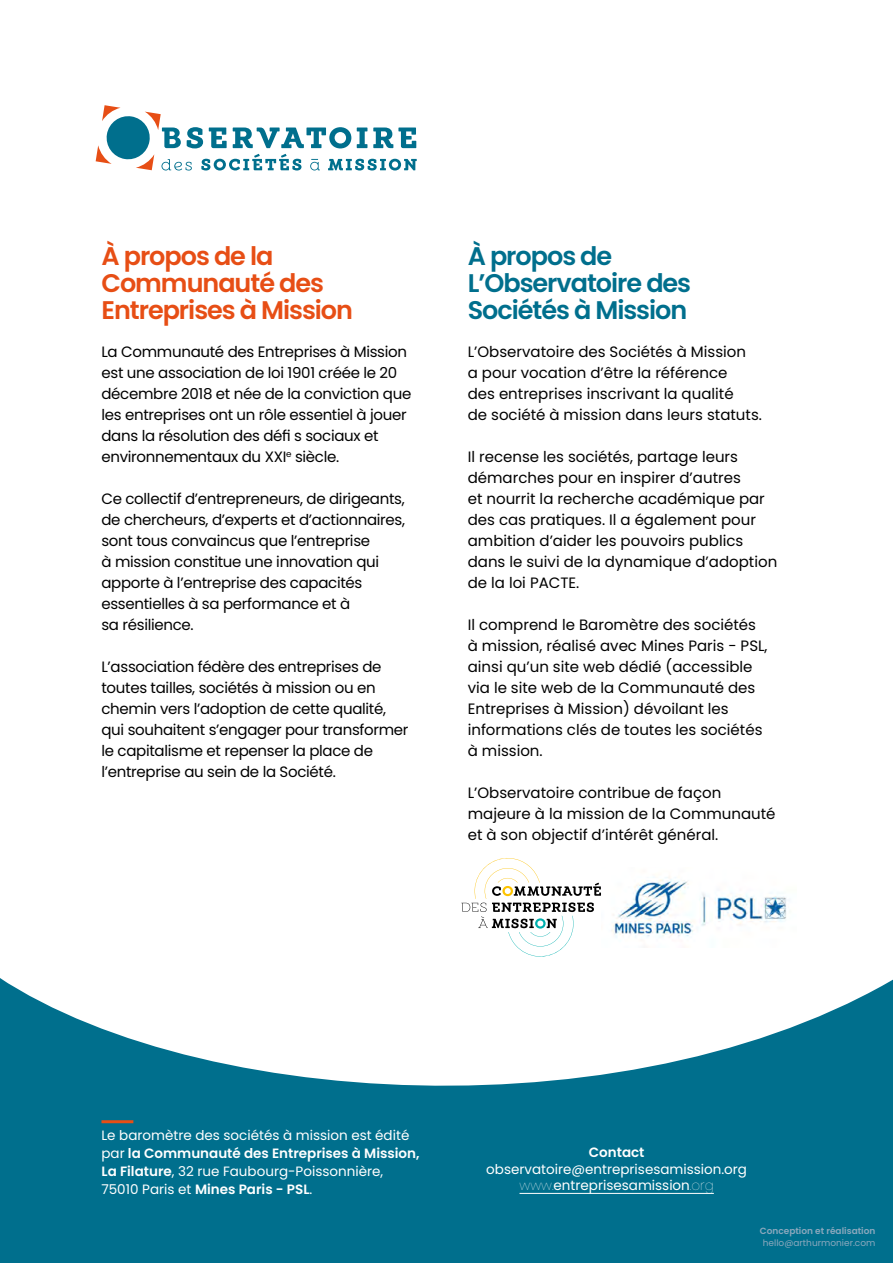
<style>
.page{position:relative;width:893px;height:1263px;background:#fff}
.page>*{position:absolute;margin:0;border:0;box-sizing:border-box;transform-origin:0 0}
.t1{font:600 25.5px/27px "Poppins";letter-spacing:-.04em;color:#e74e15}
.t2{font:600 25.5px/27px "Poppins";letter-spacing:-.04em;color:#006f8d}
.t3{font:15px/21px "Poppins";color:#000}
.t4{font:15px/21px "Poppins";letter-spacing:-.02em;color:#000}
.t5{font:13.5px/18px "Poppins";color:#fff}
.t6{font:600 13.5px "Poppins";color:#fff}
.t7{font:600 9px "Poppins";color:#8ba8bd}
.t8{font:9px "Poppins";color:#8ba8bd}
.s1{font-weight:600}
.s2{font-weight:100}
</style>
<div class="page">
<svg style="left:0;top:978px;width:893px;height:285px;fill:#006f8d"></svg>
<hr style="left:101px;top:1120px;width:32px;height:3px;background:#e74e15">
<img style="left:612px;top:876px;width:175px;height:62px">
<hr style="left:519px;top:1193px;width:195px;height:1px;background:#fff">
<svg style="left:461px;top:858px;width:140px;height:99px"></svg>
<svg style="left:96px;top:105px;width:321px;height:66px"></svg>
<h1 class="t1" style="left:101px;top:243px;width:253px">À propos de la<br>Communauté des<br>Entreprises à Mission</h1>
<p class="t4" style="left:101px;top:341px;width:311px">La Communauté des Entreprises à Mission est une association de loi 1901 créée le 20 décembre 2018 et née de la conviction que les entreprises ont un rôle essentiel à jouer dans la résolution des défi s sociaux et environnementaux du XXI<sup>e</sup> siècle.</p>
<p class="t4" style="left:101px;top:488px;width:305px">Ce collectif d’entrepreneurs, de dirigeants, de chercheurs, d’experts et d’actionnaires, sont tous convaincus que l’entreprise<br>à mission constitue une innovation qui apporte à l’entreprise des capacités essentielles à sa performance et à<br>sa résilience.</p>
<p class="t4" style="left:101px;top:656px;width:309px">L’association fédère des entreprises de toutes tailles, sociétés à mission ou en chemin vers l’adoption de cette qualité, qui souhaitent s’engager pour transformer le capitalisme et repenser la place de l’entreprise au sein de la Société.</p>
<h1 class="t2" style="left:468px;top:243px;width:225px">À propos de<br>L’Observatoire des<br>Sociétés à Mission</h1>
<p class="t3" style="left:468px;top:341px;width:296px">L’Observatoire des Sociétés à Mission<br>a pour vocation d’être la référence<br>des entreprises inscrivant la qualité<br>de société à mission dans leurs statuts.</p>
<p class="t3" style="left:468px;top:446px;width:311px">Il recense les sociétés, partage leurs démarches pour en inspirer d’autres<br>et nourrit la recherche académique par des cas pratiques. Il a également pour ambition d’aider les pouvoirs publics dans le suivi de la dynamique d’adoption de la loi PACTE.</p>
<p class="t3" style="left:468px;top:614px;width:301px">Il comprend le Baromètre des sociétés à mission, réalisé avec Mines Paris - PSL, ainsi qu’un site web dédié (accessible via le site web de la Communauté des Entreprises à Mission) dévoilant les informations clés de toutes les sociétés à mission.</p>
<p class="t3" style="left:468px;top:782px;width:309px">L’Observatoire contribue de façon majeure à la mission de la Communauté et à son objectif d’intérêt général.</p>
<p class="t5" style="left:101px;top:1126px;width:320px">Le baromètre des sociétés à mission est édité par <span class="s1">la Communauté des Entreprises à Mission, La Filature</span>, 32 rue Faubourg-Poissonnière, 75010 Paris et <span class="s1">Mines Paris - PSL</span>.</p>
<p class="t6" style="left:589px;top:1145px;width:57px">Contact</p>
<p class="t5" style="left:486px;top:1161px;width:262px;line-height:16.5px;text-align:center">observatoire@entreprisesamission.org <span class="s2">www.</span>entreprisesamission<span class="s2">.org</span></p>
<p class="t7" style="left:760px;top:1226px;width:117px">Conception et réalisation</p>
<p class="t8" style="left:763px;top:1238px;width:114px">hello@arthurmonier.com</p>
</div>
